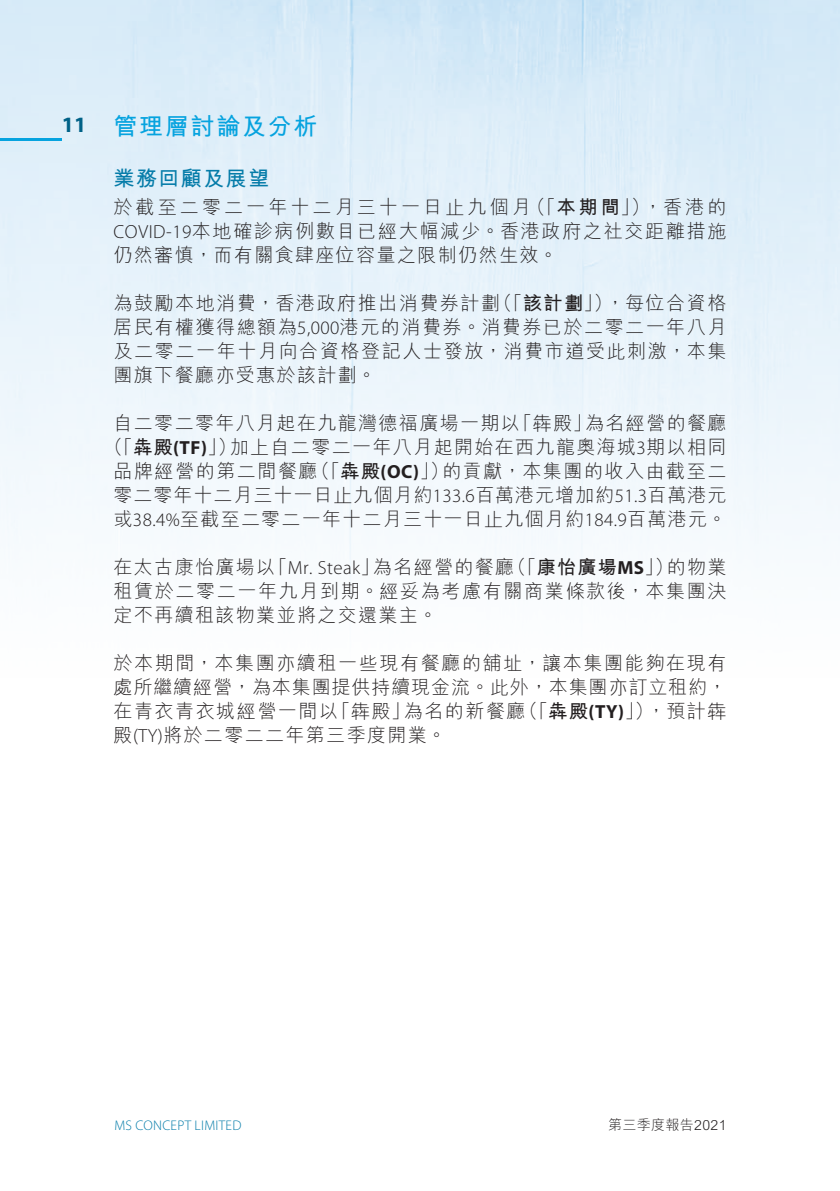
<style>
.page{position:relative;width:840px;height:1191px;background:#fff}
.page>*{position:absolute;margin:0;border:0;box-sizing:border-box;transform-origin:0 0}
.t1{font:700 24px "M Hei HK";letter-spacing:.07em;color:#06a3df}
.t2{font:700 22px "Myriad Pro";color:#006187}
.t3{font:700 21px "M Hei HK";letter-spacing:.07em;color:#057ca9}
.t4{font:300 19px/24px "M Hei HK";letter-spacing:.07em;color:#231f20;text-align:justify}
.t5{font:300 14px "Myriad Pro";letter-spacing:.02em;color:#057ca9}
.t6{font:300 14px "M Hei HK";letter-spacing:.025em;color:#231f20}
.s1{font-weight:700}
.s2{font-family:"Myriad Pro"}
.s3{font-family:"DF Hei Std W3";font-weight:400}
.s4{font-family:"Myriad Pro";font-weight:700}
</style>
<div class="page">
<hr style="left:0;top:138px;width:62px;height:3px;background:#06a3df">
<p class="t2" style="left:62px;top:110px;width:26px">11</p>
<p class="t1" style="left:113px;top:109px;width:205px">管理層討論及分析</p>
<p class="t3" style="left:113px;top:163px;width:157px">業務回顧及展望</p>
<p class="t4" style="left:113px;top:194px;width:614px">於截至二零二一年十二月三十一日止九個月（「<span class="s1">本期間</span>」），香港的<span class="s2">COVID-19</span>本地確診病例數目已經大幅減少。香港政府之社交距離措施仍然審慎，而有關食肆座位容量之限制仍然生效。</p>
<p class="t4" style="left:113px;top:290px;width:614px">為鼓勵本地消費，香港政府推出消費券計劃（「<span class="s1">該計劃</span>」），每位合資格居民有權獲得總額為<span class="s2">5,000</span>港元的消費券。消費券已於二零二一年八月及二零二一年十月向合資格登記人士發放，消費市道受此刺激，本集團旗下餐廳亦受惠於該計劃。</p>
<p class="t4" style="left:104px;top:410px;width:623px;text-align:center">自二零二零年八月起在九龍灣德福廣場一期以「<span class="s3">犇</span>殿」為名經營的餐廳（「<span class="s1">犇殿</span><span class="s4">(TF)</span>」）加上自二零二一年八月起開始在西九龍奧海城<span class="s2">3</span>期以相同品牌經營的第二間餐廳（「<span class="s1">犇殿</span><span class="s4">(OC)</span>」）的貢獻，本集團的收入由截至二零二零年十二月三十一日止九個月約<span class="s2">133.6</span>百萬港元增加約<span class="s2">51.3</span>百萬港元或<span class="s2">38.4%</span>至截至二零二一年十二月三十一日止九個月約<span class="s2">184.9</span>百萬港元。</p>
<p class="t4" style="left:113px;top:554px;width:614px">在太古康怡廣場以「<span class="s2">Mr. Steak</span>」為名經營的餐廳（「<span class="s1">康怡廣場</span><span class="s4">MS</span>」）的物業租賃於二零二一年九月到期。經妥為考慮有關商業條款後，本集團決定不再續租該物業並將之交還業主。</p>
<p class="t4" style="left:113px;top:650px;width:614px">於本期間，本集團亦續租一些現有餐廳的舖址，讓本集團能夠在現有處所繼續經營，為本集團提供持續現金流。此外，本集團亦訂立租約，在青衣青衣城經營一間以「<span class="s3">犇</span>殿」為名的新餐廳（「<span class="s1">犇殿</span><span class="s4">(TY)</span>」），預計<span class="s3">犇</span>殿<span class="s2">(TY)</span>將於二零二二年第三季度開業。</p>
<p class="t5" style="left:114px;top:1116px;width:129px">MS CONCEPT LIMITED</p>
<p class="t6" style="left:607px;top:1115px;width:120px">第三季度報告2021</p>
</div>
